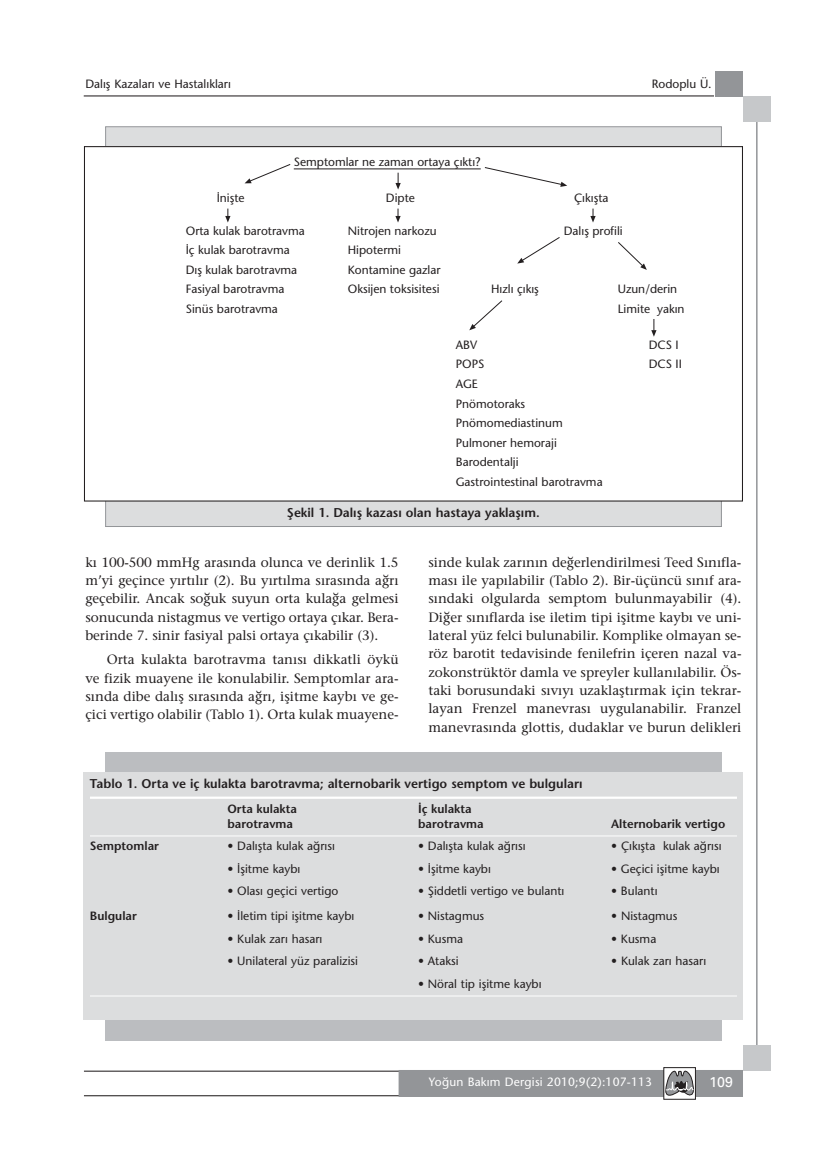
<style>
.page{position:relative;width:828px;height:1169px;background:#fff}
.page>*{position:absolute;margin:0;border:0;box-sizing:border-box;transform-origin:0 0}
.t1{font:14.25px "Univers";color:#fff}
.t2{font:13.5px/18.3px "Stone Serif";color:#231f20;text-align:justify}
.t3{font:600 12.75px "Stone Sans";color:#231f20}
.t4{font:12px/19.5px "Stone Sans";color:#231f20}
.t5{font:600 12px "Stone Sans";color:#231f20}
.t6{font:12px "Stone Sans";letter-spacing:.015em;color:#fff}
</style>
<div class="page">
<hr style="left:84px;top:1070px;width:345px;height:1px;background:#231f20">
<hr style="left:84px;top:1095px;width:345px;height:1px;background:#231f20">
<div style="left:399px;top:1070px;width:344px;height:27px;background:#939598"></div>
<svg style="left:665px;top:1070px;width:29px;height:30px"></svg>
<div style="left:663px;top:1067px;width:33px;height:32px;border:1px solid #231f20"></div>
<hr style="left:84px;top:95px;width:630px;height:1px;background:#231f20">
<div style="left:715px;top:71px;width:28px;height:26px;background:#939598"></div>
<hr style="left:756px;top:121px;width:2px;height:924px;background:#939598">
<div style="left:743px;top:97px;width:28px;height:25px;background:#c6c8ca"></div>
<div style="left:743px;top:1045px;width:28px;height:26px;background:#c6c8ca"></div>
<div style="left:106px;top:127px;width:615px;height:399px;background:#dcddde"></div>
<div style="left:84px;top:147px;width:658px;height:354px;background:#fff"></div>
<hr style="left:294px;top:169px;width:187px;height:1px;background:#231f20">
<svg style="left:245px;top:164px;width:46px;height:19px"></svg>
<svg style="left:484px;top:167px;width:83px;height:20px"></svg>
<svg style="left:395px;top:173px;width:6px;height:16px"></svg>
<svg style="left:395px;top:208px;width:6px;height:14px"></svg>
<svg style="left:517px;top:237px;width:43px;height:26px"></svg>
<svg style="left:618px;top:242px;width:29px;height:28px"></svg>
<svg style="left:469px;top:300px;width:34px;height:30px"></svg>
<svg style="left:651px;top:319px;width:6px;height:18px"></svg>
<svg style="left:590px;top:208px;width:6px;height:14px"></svg>
<svg style="left:225px;top:208px;width:5px;height:14px"></svg>
<div style="left:105px;top:752px;width:617px;height:288px;background:#bbbdc0"></div>
<div style="left:84px;top:772px;width:659px;height:248px;background:#dcddde"></div>
<hr style="left:90px;top:796px;width:647px;height:2px;background:#fff">
<hr style="left:90px;top:835px;width:647px;height:1px;background:#fff">
<hr style="left:90px;top:995px;width:647px;height:1px;background:#fff">
<p class="t4" style="left:85px;top:75px;width:147px">Dalış Kazaları ve Hastalıkları</p>
<p class="t4" style="left:294px;top:153px;width:189px">Semptomlar ne zaman ortaya çıktı?</p>
<p class="t4" style="left:652px;top:75px;width:61px">Rodoplu Ü.</p>
<p class="t4" style="left:217px;top:189px;width:29px">İnişte</p>
<p class="t4" style="left:386px;top:189px;width:31px">Dipte</p>
<p class="t4" style="left:574px;top:189px;width:36px">Çıkışta</p>
<p class="t4" style="left:186px;top:222px;width:121px">Orta kulak barotravma</p>
<p class="t4" style="left:348px;top:222px;width:90px">Nitrojen narkozu</p>
<p class="t4" style="left:564px;top:222px;width:60px">Dalış profili</p>
<p class="t4" style="left:186px;top:242px;width:106px">İç kulak barotravma</p>
<p class="t4" style="left:348px;top:242px;width:55px">Hipotermi</p>
<p class="t4" style="left:186px;top:261px;width:113px">Dış kulak barotravma</p>
<p class="t4" style="left:348px;top:261px;width:94px">Kontamine gazlar</p>
<p class="t4" style="left:186px;top:281px;width:100px">Fasiyal barotravma</p>
<p class="t4" style="left:348px;top:281px;width:93px">Oksijen toksisitesi</p>
<p class="t4" style="left:491px;top:281px;width:49px">Hızlı çıkış</p>
<p class="t4" style="left:618px;top:281px;width:61px">Uzun/derin</p>
<p class="t4" style="left:186px;top:300px;width:94px">Sinüs barotravma</p>
<p class="t4" style="left:618px;top:300px;width:68px">Limite yakın</p>
<p class="t4" style="left:456px;top:336px;width:23px">ABV</p>
<p class="t4" style="left:649px;top:336px;width:31px">DCS I</p>
<p class="t4" style="left:456px;top:356px;width:30px">POPS</p>
<p class="t4" style="left:649px;top:356px;width:35px">DCS II</p>
<p class="t4" style="left:456px;top:375px;width:148px">AGE<br>Pnömotoraks<br>Pnömomediastinum<br>Pulmoner hemoraji<br>Barodentalji<br>Gastrointestinal barotravma</p>
<p class="t3" style="left:287px;top:507px;width:254px">Şekil 1. Dalış kazası olan hastaya yaklaşım.</p>
<p class="t2" style="left:85px;top:554px;width:315px">kı 100-500 mmHg arasında olunca ve derinlik 1.5 m’yi geçince yırtılır (2). Bu yırtılma sırasında ağrı geçebilir. Ancak soğuk suyun orta kulağa gelmesi sonucunda nistagmus ve vertigo ortaya çıkar. Bera&shy;berinde 7. sinir fasiyal palsi ortaya çıkabilir (3).</p>
<p class="t2" style="left:85px;top:652px;width:315px;text-indent:21px">Orta kulakta barotravma tanısı dikkatli öykü ve fizik muayene ile konulabilir. Semptomlar ara&shy;sında dibe dalış sırasında ağrı, işitme kaybı ve ge&shy;çici vertigo olabilir (Tablo 1). Orta kulak muayene-</p>
<p class="t2" style="left:428px;top:554px;width:315px">sinde kulak zarının değerlendirilmesi Teed Sınıfla&shy;ması ile yapılabilir (Tablo 2). Bir-üçüncü sınıf ara&shy;sındaki olgularda semptom bulunmayabilir (4).<br>Diğer sınıflarda ise iletim tipi işitme kaybı ve uni&shy;lateral yüz felci bulunabilir. Komplike olmayan se&shy;röz barotit tedavisinde fenilefrin içeren nazal va&shy;zokonstrüktör damla ve spreyler kullanılabilir. Ös&shy;taki borusundaki sıvıyı uzaklaştırmak için tekrar&shy;layan Frenzel manevrası uygulanabilir. Franzel manevrasında glottis, dudaklar ve burun delikleri</p>
<p class="t3" style="left:90px;top:778px;width:494px">Tablo 1. Orta ve iç kulakta barotravma; alternobarik vertigo semptom ve bulguları</p>
<p class="t5" style="left:227px;top:804px;width:71px">Orta kulakta</p>
<p class="t5" style="left:418px;top:804px;width:55px">İç kulakta</p>
<p class="t5" style="left:227px;top:818px;width:67px">barotravma</p>
<p class="t5" style="left:418px;top:818px;width:67px">barotravma</p>
<p class="t5" style="left:611px;top:818px;width:116px">Alternobarik vertigo</p>
<p class="t5" style="left:90px;top:841px;width:71px">Semptomlar</p>
<p class="t4" style="left:227px;top:837px;width:109px">• Dalışta kulak ağrısı</p>
<p class="t4" style="left:418px;top:837px;width:109px">• Dalışta kulak ağrısı</p>
<p class="t4" style="left:611px;top:837px;width:112px">• Çıkışta kulak ağrısı</p>
<p class="t4" style="left:227px;top:860px;width:74px">• İşitme kaybı</p>
<p class="t4" style="left:418px;top:860px;width:74px">• İşitme kaybı</p>
<p class="t4" style="left:611px;top:860px;width:110px">• Geçici işitme kaybı</p>
<p class="t4" style="left:227px;top:882px;width:112px">• Olası geçici vertigo</p>
<p class="t4" style="left:418px;top:882px;width:148px">• Şiddetli vertigo ve bulantı</p>
<p class="t4" style="left:611px;top:882px;width:48px">• Bulantı</p>
<p class="t5" style="left:90px;top:911px;width:48px">Bulgular</p>
<p class="t4" style="left:227px;top:907px;width:128px">• İletim tipi işitme kaybı</p>
<p class="t4" style="left:418px;top:907px;width:68px">• Nistagmus</p>
<p class="t4" style="left:611px;top:907px;width:68px">• Nistagmus</p>
<p class="t4" style="left:227px;top:930px;width:97px">• Kulak zarı hasarı</p>
<p class="t4" style="left:418px;top:930px;width:47px">• Kusma</p>
<p class="t4" style="left:611px;top:930px;width:47px">• Kusma</p>
<p class="t4" style="left:227px;top:952px;width:132px">• Unilateral yüz paralizisi</p>
<p class="t4" style="left:418px;top:952px;width:42px">• Ataksi</p>
<p class="t4" style="left:611px;top:952px;width:97px">• Kulak zarı hasarı</p>
<p class="t4" style="left:418px;top:975px;width:125px">• Nöral tip işitme kaybı</p>
<p class="t6" style="left:429px;top:1077px;width:225px">Yoğun Bakım Dergisi 2010;9(2):107-113</p>
<p class="t1" style="left:709px;top:1076px;width:25px">109</p>
</div>
